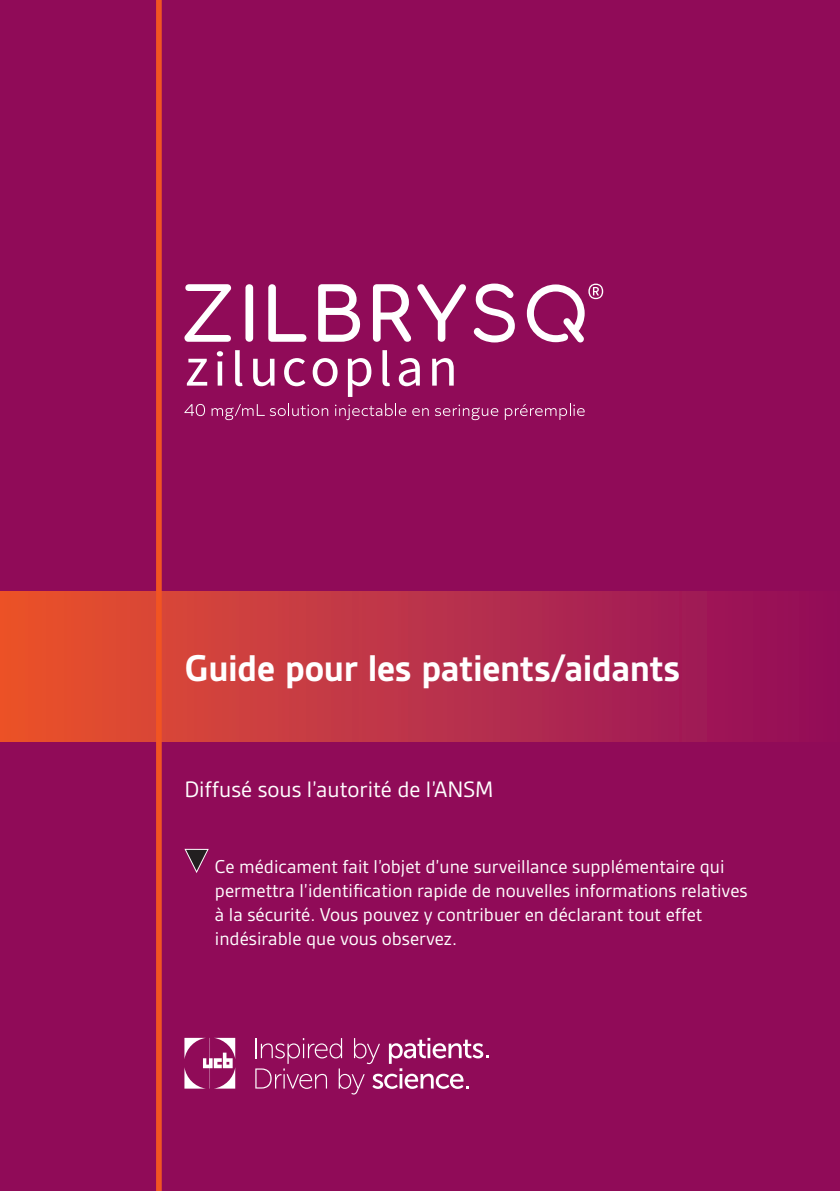
<style>
.page{position:relative;width:840px;height:1191px;background:#fff}
.page>*{position:absolute;margin:0;border:0;box-sizing:border-box;transform-origin:0 0}
.t1{font:700 40px "Gesta";letter-spacing:-.01em;color:#fff}
.t2{font:24px "Gesta";color:#fff}
.t3{font:20px/24px "Gesta";color:#fff}
</style>
<div class="page">
<div style="left:0;top:0;width:839px;height:1191px;background:#900b58"></div>
<div style="left:0;top:591px;width:839px;height:150px;background:linear-gradient(to right,#e9552e,#900e5f)"></div>
<svg style="left:184px;top:1037px;width:51px;height:51px"></svg>
<svg style="left:255px;top:1038px;width:233px;height:56px"></svg>
<svg style="left:187px;top:359px;width:20px;height:26px"></svg>
<div style="left:217px;top:361px;width:5px;height:24px;background:#fff"></div>
<svg style="left:217px;top:351px;width:6px;height:5px"></svg>
<svg style="left:235px;top:350px;width:7px;height:36px"></svg>
<svg style="left:253px;top:359px;width:21px;height:27px"></svg>
<svg style="left:284px;top:358px;width:21px;height:28px"></svg>
<svg style="left:312px;top:358px;width:25px;height:28px"></svg>
<svg style="left:348px;top:358px;width:23px;height:39px"></svg>
<svg style="left:382px;top:350px;width:7px;height:36px"></svg>
<svg style="left:398px;top:358px;width:21px;height:28px"></svg>
<svg style="left:432px;top:358px;width:21px;height:27px"></svg>
<svg style="left:526px;top:284px;width:77px;height:59px"></svg>
<svg style="left:184px;top:284px;width:47px;height:58px"></svg>
<svg style="left:245px;top:284px;width:8px;height:58px"></svg>
<svg style="left:268px;top:284px;width:38px;height:58px"></svg>
<svg style="left:318px;top:284px;width:42px;height:58px"></svg>
<svg style="left:373px;top:284px;width:38px;height:58px"></svg>
<svg style="left:417px;top:284px;width:49px;height:58px"></svg>
<svg style="left:473px;top:283px;width:41px;height:59px"></svg>
<svg style="left:184px;top:404px;width:21px;height:12px"></svg>
<svg style="left:211px;top:404px;width:53px;height:16px"></svg>
<svg style="left:270px;top:403px;width:58px;height:13px"></svg>
<svg style="left:335px;top:403px;width:71px;height:17px"></svg>
<svg style="left:412px;top:408px;width:16px;height:8px"></svg>
<svg style="left:435px;top:404px;width:63px;height:16px"></svg>
<svg style="left:504px;top:403px;width:80px;height:17px"></svg>
<svg style="left:156px;top:0;width:6px;height:1191px;background:#ec5024"></svg>
<svg style="left:184px;top:848px;width:25px;height:25px"></svg>
<p class="t1" style="left:184px;top:645px;width:497px">Guide pour les patients/aidants</p>
<p class="t2" style="left:184px;top:776px;width:310px">Diffusé sous l’autorité de l’ANSM</p>
<p class="t3" style="left:215px;top:854px;width:534px">Ce médicament fait l’objet d’une surveillance supplémentaire qui permettra l’identification rapide de nouvelles informations relatives à la sécurité. Vous pouvez y contribuer en déclarant tout effet indésirable que vous observez.</p>
</div>
